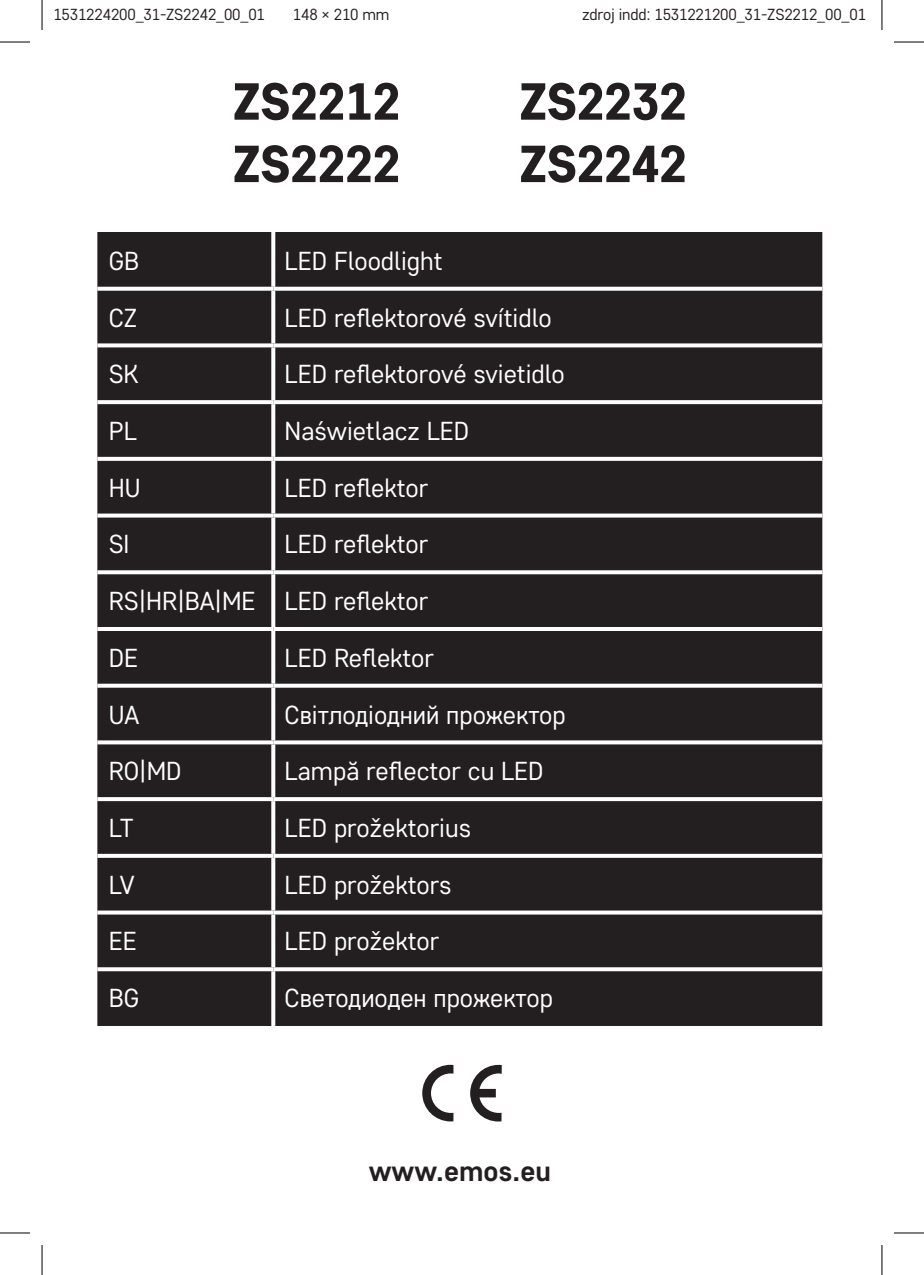
<style>
.page{position:relative;width:924px;height:1275px;background:#fff}
.page>*{position:absolute;margin:0;border:0;box-sizing:border-box;transform-origin:0 0}
.t1{font:800 52px/62.4px "Core Sans D65";letter-spacing:-.02em;color:#231f20}
.t2{font:700 28.8px "Core Sans D55";color:#231f20}
.t3{font:26px/56.8px "Core Sans D35";color:#fff;text-align:justify}
.t4{font:16px "Core Sans D35";letter-spacing:-.01em;color:#231f20}
</style>
<div class="page">
<div style="left:97px;top:232px;width:725px;height:794px;background:#231f20"></div>
<svg style="left:271px;top:232px;width:4px;height:55px"></svg>
<svg style="left:97px;top:287px;width:176px;height:4px"></svg>
<svg style="left:273px;top:287px;width:549px;height:4px"></svg>
<svg style="left:271px;top:291px;width:4px;height:52px"></svg>
<svg style="left:97px;top:343px;width:176px;height:4px"></svg>
<svg style="left:273px;top:343px;width:549px;height:4px"></svg>
<svg style="left:271px;top:347px;width:4px;height:53px"></svg>
<svg style="left:97px;top:400px;width:176px;height:4px"></svg>
<svg style="left:273px;top:400px;width:549px;height:4px"></svg>
<svg style="left:271px;top:404px;width:4px;height:53px"></svg>
<svg style="left:97px;top:457px;width:176px;height:4px"></svg>
<svg style="left:273px;top:457px;width:549px;height:4px"></svg>
<svg style="left:271px;top:461px;width:4px;height:52px"></svg>
<svg style="left:97px;top:513px;width:176px;height:4px"></svg>
<svg style="left:273px;top:513px;width:549px;height:4px"></svg>
<svg style="left:271px;top:517px;width:4px;height:53px"></svg>
<svg style="left:97px;top:570px;width:176px;height:4px"></svg>
<svg style="left:273px;top:570px;width:549px;height:4px"></svg>
<svg style="left:271px;top:574px;width:4px;height:53px"></svg>
<hr style="left:97px;top:627px;width:176px;height:4px;background:#fff">
<hr style="left:273px;top:627px;width:549px;height:4px;background:#fff">
<svg style="left:271px;top:631px;width:4px;height:52px"></svg>
<svg style="left:97px;top:683px;width:176px;height:4px"></svg>
<svg style="left:273px;top:683px;width:549px;height:4px"></svg>
<svg style="left:271px;top:687px;width:4px;height:53px"></svg>
<svg style="left:97px;top:740px;width:176px;height:4px"></svg>
<svg style="left:273px;top:740px;width:549px;height:4px"></svg>
<svg style="left:271px;top:744px;width:4px;height:53px"></svg>
<svg style="left:97px;top:797px;width:176px;height:4px"></svg>
<svg style="left:273px;top:797px;width:549px;height:4px"></svg>
<svg style="left:271px;top:801px;width:4px;height:53px"></svg>
<svg style="left:97px;top:854px;width:176px;height:4px"></svg>
<svg style="left:273px;top:854px;width:549px;height:4px"></svg>
<svg style="left:271px;top:858px;width:4px;height:52px"></svg>
<svg style="left:97px;top:910px;width:176px;height:4px"></svg>
<svg style="left:273px;top:910px;width:549px;height:4px"></svg>
<svg style="left:271px;top:914px;width:4px;height:53px"></svg>
<svg style="left:97px;top:967px;width:176px;height:4px"></svg>
<svg style="left:273px;top:967px;width:549px;height:4px"></svg>
<svg style="left:271px;top:971px;width:4px;height:55px"></svg>
<svg style="left:422px;top:1064px;width:79px;height:57px"></svg>
<hr style="left:0;top:42px;width:30px;height:1px;background:#000">
<hr style="left:893px;top:42px;width:30px;height:1px;background:#000">
<hr style="left:0;top:1232px;width:30px;height:1px;background:#000">
<hr style="left:893px;top:1232px;width:30px;height:1px;background:#000">
<hr style="left:42px;top:0;width:1px;height:30px;background:#000">
<hr style="left:42px;top:1245px;width:1px;height:30px;background:#000">
<hr style="left:881px;top:0;width:1px;height:30px;background:#000">
<hr style="left:881px;top:1245px;width:1px;height:30px;background:#000">
<p class="t4" style="left:53px;top:4px;width:213px">1531224200_31-ZS2242_00_01</p>
<p class="t4" style="left:293px;top:4px;width:98px">148 × 210 mm</p>
<p class="t4" style="left:582px;top:4px;width:285px">zdroj indd: 1531221200_31-ZS2212_00_01</p>
<h1 class="t1" style="left:232px;top:69px;width:169px">ZS2212<br>ZS2222</h1>
<h1 class="t1" style="left:519px;top:69px;width:169px">ZS2232<br>ZS2242</h1>
<p class="t3" style="left:109px;top:231px;width:32px">GB</p>
<p class="t3" style="left:284px;top:231px;width:159px">LED Floodlight</p>
<p class="t3" style="left:109px;top:288px;width:30px">CZ</p>
<p class="t3" style="left:284px;top:288px;width:268px">LED reflektorové svítidlo</p>
<p class="t3" style="left:109px;top:345px;width:31px">SK</p>
<p class="t3" style="left:284px;top:345px;width:281px">LED reflektorové svietidlo</p>
<p class="t3" style="left:109px;top:402px;width:30px">PL</p>
<p class="t3" style="left:284px;top:402px;width:186px">Naświetlacz LED</p>
<p class="t3" style="left:109px;top:458px;width:33px">HU</p>
<p class="t3" style="left:284px;top:458px;width:145px">LED reflektor</p>
<p class="t3" style="left:109px;top:515px;width:22px">SI</p>
<p class="t3" style="left:109px;top:515px;width:321px;text-indent:176px">LED reflektor RS|HR|BA|ME LED reflektor DE</p>
<p class="t3" style="left:284px;top:628px;width:151px">LED Reflektor</p>
<p class="t3" style="left:109px;top:685px;width:32px">UA</p>
<p class="t3" style="left:284px;top:685px;width:282px">Світлодіодний прожектор</p>
<p class="t3" style="left:109px;top:742px;width:74px">RO|MD</p>
<p class="t3" style="left:284px;top:742px;width:260px">Lampă reflector cu LED</p>
<p class="t3" style="left:109px;top:798px;width:26px">LT</p>
<p class="t3" style="left:284px;top:798px;width:188px">LED prožektorius</p>
<p class="t3" style="left:109px;top:855px;width:27px">LV</p>
<p class="t3" style="left:284px;top:855px;width:168px">LED prožektors</p>
<p class="t3" style="left:109px;top:912px;width:30px">EE</p>
<p class="t3" style="left:284px;top:912px;width:156px">LED prožektor</p>
<p class="t3" style="left:109px;top:969px;width:32px">BG</p>
<p class="t3" style="left:284px;top:969px;width:270px">Светодиоден прожектор</p>
<p class="t2" style="left:368px;top:1152px;width:184px">www.emos.eu</p>
</div>
